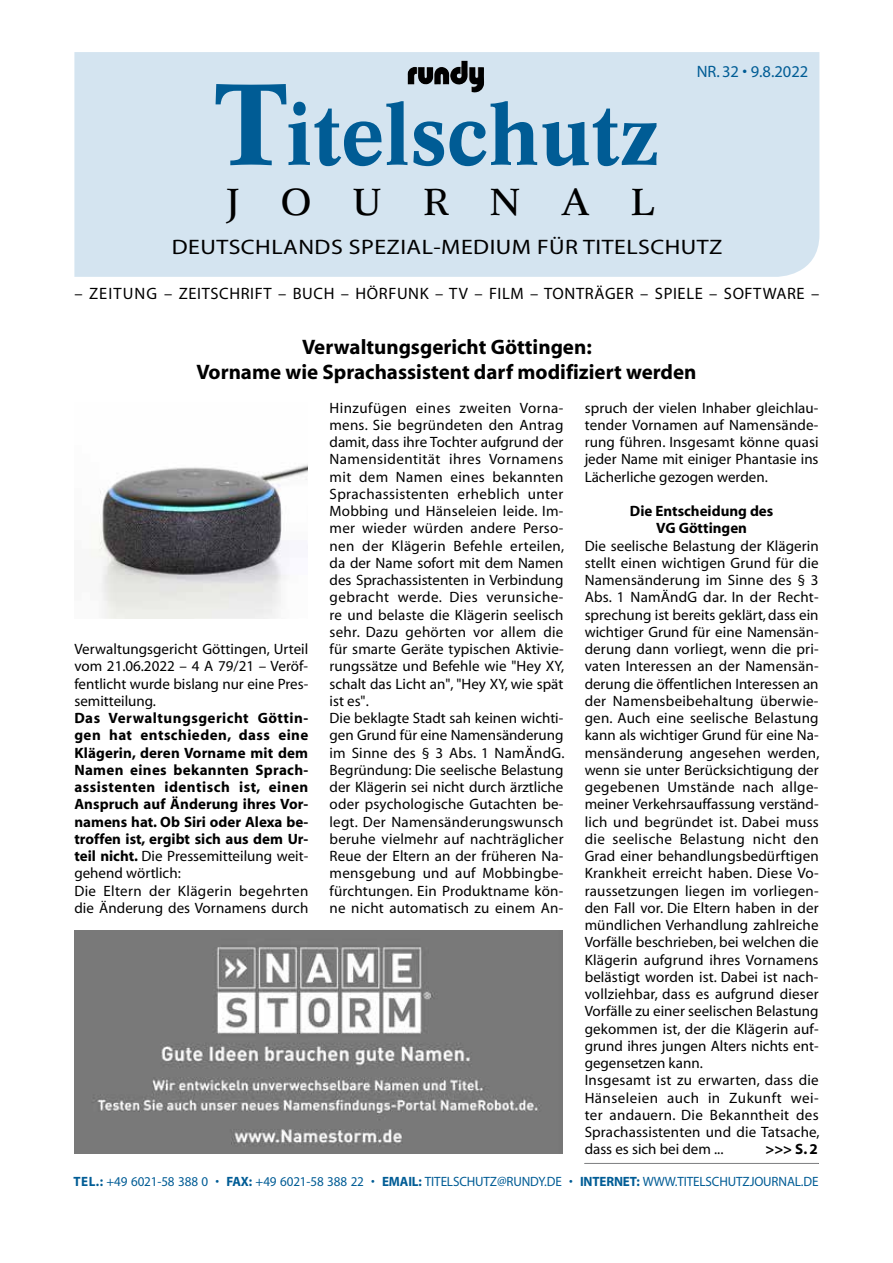
<style>
.page{position:relative;width:893px;height:1263px;background:#fff}
.page>*{position:absolute;margin:0;border:0;box-sizing:border-box;transform-origin:0 0}
.t1{font:700 82.5px "Concorde";color:#005c95}
.t2{font:36.75px "Concorde";letter-spacing:1.11em;color:#000}
.t3{font:700 21px/25.2px "Myriad";color:#000;text-align:center}
.t4{font:21px "Myriad";letter-spacing:.02em;color:#000;scale:1.14 1}
.t5{font:16.5px "Myriad";letter-spacing:.035em;color:#000}
.t6{font:16.5px "Myriad";color:#005c95}
.t7{font:15px/17.2px "Myriad";letter-spacing:.01em;color:#000;text-align:justify}
.t8{font:700 15px/17.2px "Myriad";letter-spacing:.01em;color:#000}
.t9{font:13.5px "Myriad";letter-spacing:-.01em;color:#005c95}
.s1{font-size:112.5px}
.s2{font-weight:400}
.s3{font-weight:700}
</style>
<div class="page">
<img style="left:75px;top:930px;width:487px;height:223px">
<div style="left:74px;top:52px;width:745px;height:225px;background:#d4e4f0"></div>
<hr style="left:585px;top:1163px;width:234px;height:1px;background:#87888a">
<img style="left:407px;top:61px;width:61px;height:27px">
<img style="left:91px;top:464px;width:217px;height:155px">
<h1 class="t1" style="left:216px;top:85px;width:445px"><span class="s1">T</span>itelschutz</h1>
<h2 class="t2" style="left:227px;top:179px;width:430px">JOURNAL</h2>
<p class="t6" style="left:697px;top:63px;width:113px">NR. 32 • 9.8.2022</p>
<h3 class="t4" style="left:172px;top:237px;width:485px">DEUTSCHLANDS SPEZIAL-MEDIUM FÜR TITELSCHUTZ</h3>
<p class="t5" style="left:74px;top:285px;width:746px">– ZEITUNG – ZEITSCHRIFT – BUCH – HÖRFUNK – TV – FILM – TONTRÄGER – SPIELE – SOFTWARE –</p>
<h3 class="t3" style="left:196px;top:335px;width:502px">Verwaltungsgericht Göttingen:<br>Vorname wie Sprachassistent darf modifiziert werden</h3>
<p class="t7" style="left:74px;top:641px;width:235px">Verwaltungsgericht Göttingen, Urteil vom 21.06.2022 – 4 A 79/21 – Veröf&shy;fentlicht wurde bislang nur eine Pres&shy;semitteilung.</p>
<p class="t8" style="left:74px;top:710px;width:235px">Das Verwaltungsgericht Göttin&shy;gen hat entschieden, dass eine<br>Klägerin, deren Vorname mit dem<br>Namen eines bekannten Sprach&shy;assistenten identisch ist, einen<br>Anspruch auf Änderung ihres Vor&shy;namens hat. Ob Siri oder Alexa be&shy;troffen ist, ergibt sich aus dem Ur&shy;teil nicht. <span class="s2">Die Pressemitteilung weit&shy;gehend wörtlich:<br>Die Eltern der Klägerin begehrten die Änderung des Vornamens durch</span></p>
<p class="t7" style="left:330px;top:400px;width:236px;text-align:left">Hinzufügen eines zweiten Vorna&shy;mens. Sie begründeten den Antrag damit, dass ihre Tochter aufgrund der Namensidentität ihres Vornamens mit dem Namen eines bekannten Sprachassistenten erheblich unter Mobbing und Hänseleien leide. Im&shy;mer wieder würden andere Perso&shy;nen der Klägerin Befehle erteilen, da der Name sofort mit dem Namen des Sprachassistenten in Verbindung gebracht werde. Dies verunsiche&shy;re und belaste die Klägerin seelisch sehr. Dazu gehörten vor allem die für smarte Geräte typischen Aktivie&shy;rungssätze und Befehle wie "Hey XY, schalt das Licht an", "Hey XY, wie spät ist es".<br>Die beklagte Stadt sah keinen wichti&shy;gen Grund für eine Namensänderung im Sinne des § 3 Abs. 1 NamÄndG.<br>Begründung: Die seelische Belastung der Klägerin sei nicht durch ärztliche oder psychologische Gutachten be&shy;legt. Der Namensänderungswunsch beruhe vielmehr auf nachträglicher Reue der Eltern an der früheren Na&shy;mensgebung und auf Mobbingbe&shy;fürchtungen. Ein Produktname kön&shy;ne nicht automatisch zu einem An-</p>
<p class="t7" style="left:585px;top:400px;width:235px">spruch der vielen Inhaber gleichlau&shy;tender Vornamen auf Namensände&shy;rung führen. Insgesamt könne quasi jeder Name mit einiger Phantasie ins Lächerliche gezogen werden.</p>
<p class="t8" style="left:630px;top:503px;width:145px;text-align:center">Die Entscheidung des<br>VG Göttingen</p>
<p class="t7" style="left:585px;top:538px;width:237px;text-align:left">Die seelische Belastung der Klägerin stellt einen wichtigen Grund für die Namensänderung im Sinne des § 3<br>Abs. 1 NamÄndG dar. In der Recht&shy;sprechung ist bereits geklärt, dass ein wichtiger Grund für eine Namensän&shy;derung dann vorliegt, wenn die pri&shy;vaten Interessen an der Namensän&shy;derung die öffentlichen Interessen an der Namensbeibehaltung überwie&shy;gen. Auch eine seelische Belastung kann als wichtiger Grund für eine Na&shy;mensänderung angesehen werden, wenn sie unter Berücksichtigung der gegebenen Umstände nach allge&shy;meiner Verkehrsauffassung verständ&shy;lich und begründet ist. Dabei muss die seelische Belastung nicht den Grad einer behandlungsbedürftigen Krankheit erreicht haben. Diese Vo&shy;raussetzungen liegen im vorliegen&shy;den Fall vor. Die Eltern haben in der mündlichen Verhandlung zahlreiche Vorfälle beschrieben, bei welchen die Klägerin aufgrund ihres Vornamens belästigt worden ist. Dabei ist nach&shy;vollziehbar, dass es aufgrund dieser Vorfälle zu einer seelischen Belastung gekommen ist, der die Klägerin auf&shy;grund ihres jungen Alters nichts ent&shy;gegensetzen kann.<br>Insgesamt ist zu erwarten, dass die Hänseleien auch in Zukunft wei&shy;ter andauern. Die Bekanntheit des Sprachassistenten und die Tatsache, dass es sich bei dem ...</p>
<p class="t8" style="left:765px;top:1141px;width:54px">&gt;&gt;&gt; S. 2</p>
<p class="t9" style="left:74px;top:1174px;width:746px"><span class="s3">TEL.:</span> +49 6021-58 388 0 • <span class="s3">FAX:</span> +49 6021-58 388 22 • <span class="s3">EMAIL:</span> TITELSCHUTZ@RUNDY.DE • <span class="s3">INTERNET:</span> WWW.TITELSCHUTZJOURNAL.DE</p>
</div>
